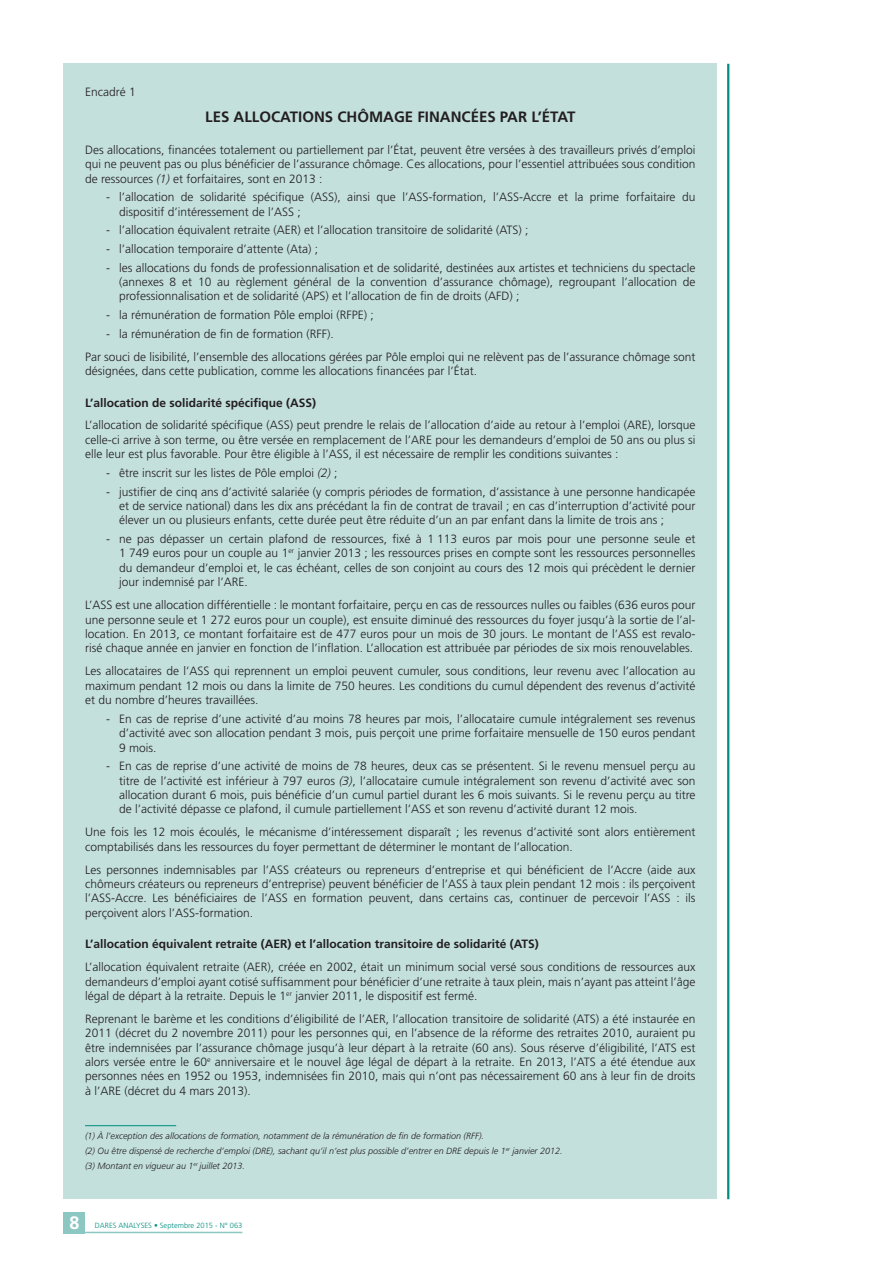
<style>
.page{position:relative;width:893px;height:1263px;background:#fff}
.page>*{position:absolute;margin:0;border:0;box-sizing:border-box;transform-origin:0 0}
.t1{font:700 18px "Frutiger";color:#fff}
.t2{font:700 15px "Frutiger";color:#231f20}
.t3{font:300 12px/14.4px "Frutiger";color:#231f20;text-align:justify}
.t4{font:700 12px "Frutiger";color:#231f20}
.t5{font:italic 300 9px/15px "Frutiger";color:#231f20}
.t6{font:300 7.5px "Frutiger";color:#008e7f}
.s1{font-style:italic}
</style>
<div class="page">
<div style="left:64px;top:64px;width:653px;height:1135px;background:#c3e0dd"></div>
<hr style="left:727px;top:64px;width:2px;height:1135px;background:#008e7f">
<hr style="left:85px;top:1125px;width:91px;height:1px;background:#008e7f">
<div style="left:64px;top:1212px;width:21px;height:21px;background:#8cc7c2"></div>
<hr style="left:64px;top:1232px;width:178px;height:1px;background:#8cc7c2">
<p class="t3" style="left:85px;top:85px;width:52px">Encadré 1</p>
<p class="t2" style="left:205px;top:108px;width:235px">Les allocations chômage financées</p>
<p class="t2" style="left:500px;top:108px;width:10px">par</p>
<p class="t2" style="left:531px;top:108px;width:46px">l’état</p>
<p class="t3" style="left:85px;top:143px;width:612px">Des allocations, financées totalement ou partiellement par l’État, peuvent être versées à des travailleurs privés d’emploi qui ne peuvent pas ou plus bénéficier de l’assurance chômage. Ces allocations, pour l’essentiel attribuées sous condition de ressources <span class="s1">(1)</span> et forfaitaires, sont en 2013 :</p>
<p class="t3" style="left:119px;top:190px;width:578px;text-indent:-13px">- l’allocation de solidarité spécifique (ASS), ainsi que l’ASS-formation, l’ASS-Accre et la prime forfaitaire du dispositif d’intéressement de l’ASS ;</p>
<p class="t3" style="left:106px;top:223px;width:424px">- l’allocation équivalent retraite (AER) et l’allocation transitoire de solidarité (ATS) ;</p>
<p class="t3" style="left:106px;top:242px;width:213px">- l’allocation temporaire d’attente (Ata) ;</p>
<p class="t3" style="left:119px;top:260px;width:578px;text-indent:-13px">- les allocations du fonds de professionnalisation et de solidarité, destinées aux artistes et techniciens du spectacle (annexes 8 et 10 au règlement général de la convention d’assurance chômage), regroupant l’allocation de professionnalisation et de solidarité (APS) et l’allocation de fin de droits (AFD) ;</p>
<p class="t3" style="left:106px;top:308px;width:269px">- la rémunération de formation Pôle emploi (RFPE) ;</p>
<p class="t3" style="left:85px;top:322px;width:612px;line-height:23px;text-indent:21px">- la rémunération de fin de formation (RFF).<br>Par souci de lisibilité, l’ensemble des allocations gérées par Pôle emploi qui ne relèvent pas de l’assurance chômage sont</p>
<p class="t3" style="left:85px;top:364px;width:394px">désignées, dans cette publication, comme les allocations financées par l’État.</p>
<p class="t4" style="left:85px;top:395px;width:233px">L’allocation de solidarité spécifique (ASS)</p>
<p class="t3" style="left:85px;top:418px;width:612px">L’allocation de solidarité spécifique (ASS) peut prendre le relais de l’allocation d’aide au retour à l’emploi (ARE), lorsque celle-ci arrive à son terme, ou être versée en remplacement de l’ARE pour les demandeurs d’emploi de 50 ans ou plus si elle leur est plus favorable. Pour être éligible à l’ASS, il est nécessaire de remplir les conditions suivantes :</p>
<p class="t3" style="left:106px;top:466px;width:233px">- être inscrit sur les listes de Pôle emploi <span class="s1">(2)</span> ;</p>
<p class="t3" style="left:119px;top:484px;width:578px;text-indent:-13px">- justifier de cinq ans d’activité salariée (y compris périodes de formation, d’assistance à une personne handicapée et de service national) dans les dix ans précédant la fin de contrat de travail ; en cas d’interruption d’activité pour élever un ou plusieurs enfants, cette durée peut être réduite d’un an par enfant dans la limite de trois ans ;</p>
<p class="t3" style="left:119px;top:532px;width:578px;text-indent:-13px">- ne pas dépasser un certain plafond de ressources, fixé à 1 113 euros par mois pour une personne seule et 1 749 euros pour un couple au 1<sup>er</sup> janvier 2013 ; les ressources prises en compte sont les ressources personnelles du demandeur d’emploi et, le cas échéant, celles de son conjoint au cours des 12 mois qui précèdent le dernier jour indemnisé par l’ARE.</p>
<p class="t3" style="left:85px;top:598px;width:612px">L’ASS est une allocation différentielle : le montant forfaitaire, perçu en cas de ressources nulles ou faibles (636 euros pour une personne seule et 1 272 euros pour un couple), est ensuite diminué des ressources du foyer jusqu’à la sortie de l’al&shy;location. En 2013, ce montant forfaitaire est de 477 euros pour un mois de 30 jours. Le montant de l’ASS est revalo&shy;risé chaque année en janvier en fonction de l’inflation. L’allocation est attribuée par périodes de six mois renouvelables.</p>
<p class="t3" style="left:85px;top:664px;width:612px">Les allocataires de l’ASS qui reprennent un emploi peuvent cumuler, sous conditions, leur revenu avec l’allocation au maximum pendant 12 mois ou dans la limite de 750 heures. Les conditions du cumul dépendent des revenus d’activité et du nombre d’heures travaillées.</p>
<p class="t3" style="left:119px;top:711px;width:578px;text-indent:-13px">- En cas de reprise d’une activité d’au moins 78 heures par mois, l’allocataire cumule intégralement ses revenus d’activité avec son allocation pendant 3 mois, puis perçoit une prime forfaitaire mensuelle de 150 euros pendant 9 mois.</p>
<p class="t3" style="left:119px;top:759px;width:578px;text-indent:-13px">- En cas de reprise d’une activité de moins de 78 heures, deux cas se présentent. Si le revenu mensuel perçu au titre de l’activité est inférieur à 797 euros <span class="s1">(3)</span>, l’allocataire cumule intégralement son revenu d’activité avec son allocation durant 6 mois, puis bénéficie d’un cumul partiel durant les 6 mois suivants. Si le revenu perçu au titre de l’activité dépasse ce plafond, il cumule partiellement l’ASS et son revenu d’activité durant 12 mois.</p>
<p class="t3" style="left:85px;top:825px;width:612px">Une fois les 12 mois écoulés, le mécanisme d’intéressement disparaît ; les revenus d’activité sont alors entièrement comptabilisés dans les ressources du foyer permettant de déterminer le montant de l’allocation.</p>
<p class="t3" style="left:85px;top:862px;width:612px">Les personnes indemnisables par l’ASS créateurs ou repreneurs d’entreprise et qui bénéficient de l’Accre (aide aux chômeurs créateurs ou repreneurs d’entreprise) peuvent bénéficier de l’ASS à taux plein pendant 12 mois : ils perçoivent l’ASS-Accre. Les bénéficiaires de l’ASS en formation peuvent, dans certains cas, continuer de percevoir l’ASS : ils perçoivent alors l’ASS-formation.</p>
<p class="t4" style="left:85px;top:937px;width:455px">L’allocation équivalent retraite (AER) et l’allocation transitoire de solidarité (ATS)</p>
<p class="t3" style="left:85px;top:960px;width:612px">L’allocation équivalent retraite (AER), créée en 2002, était un minimum social versé sous conditions de ressources aux demandeurs d’emploi ayant cotisé suffisamment pour bénéficier d’une retraite à taux plein, mais n’ayant pas atteint l’âge légal de départ à la retraite. Depuis le 1<sup>er</sup> janvier 2011, le dispositif est fermé.</p>
<p class="t3" style="left:85px;top:1012px;width:612px">Reprenant le barème et les conditions d’éligibilité de l’AER, l’allocation transitoire de solidarité (ATS) a été instaurée en 2011 (décret du 2 novembre 2011) pour les personnes qui, en l’absence de la réforme des retraites 2010, auraient pu être indemnisées par l’assurance chômage jusqu’à leur départ à la retraite (60 ans). Sous réserve d’éligibilité, l’ATS est alors versée entre le 60<sup>e</sup> anniversaire et le nouvel âge légal de départ à la retraite. En 2013, l’ATS a été étendue aux personnes nées en 1952 ou 1953, indemnisées fin 2010, mais qui n’ont pas nécessairement 60 ans à leur fin de droits à l’ARE (décret du 4 mars 2013).</p>
<p class="t5" style="left:85px;top:1129px;width:479px">(1) À l’exception des allocations de formation, notamment de la rémunération de fin de formation (RFF).<br>(2) Ou être dispensé de recherche d’emploi (DRE), sachant qu’il n’est plus possible d’entrer en DRE depuis le 1<sup>er</sup> janvier 2012. (3) Montant en vigueur au 1<sup>er</sup> juillet 2013.</p>
<h1 class="t1" style="left:69px;top:1212px;width:12px">8</h1>
<p class="t6" style="left:95px;top:1221px;width:149px">DARES ANALYSES • Septembre 2015 - N° 063</p>
</div>
